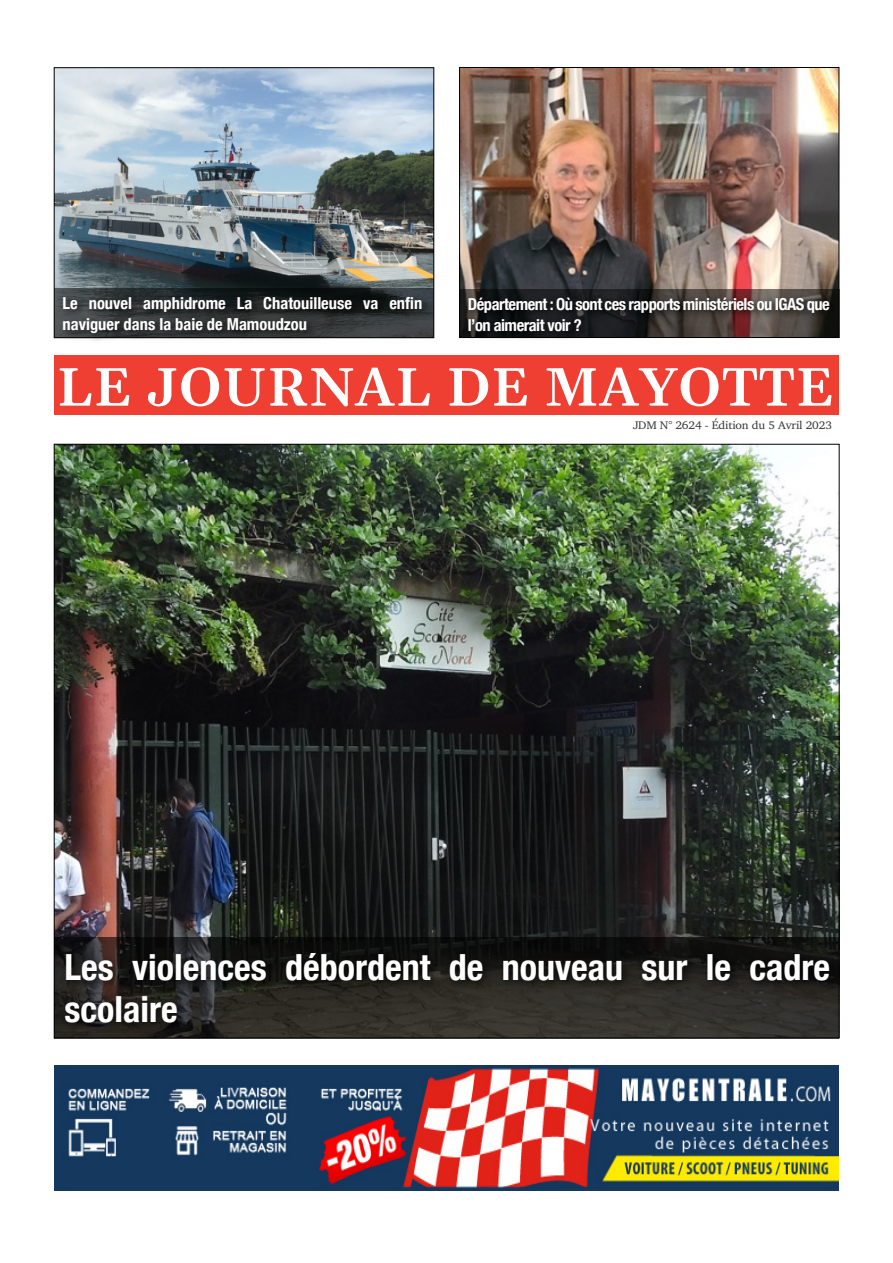
<style>
.page{position:relative;width:893px;height:1263px;background:#fff}
.page>*{position:absolute;margin:0;border:0;box-sizing:border-box;transform-origin:0 0}
.t1{font:600 54px "Gelasio";letter-spacing:.02em;color:#fff}
.t2{font:700 condensed 36px/42px "Helvetica Neue";color:#fff}
.t3{font:700 condensed 16.5px/21px "Helvetica Neue";color:#fff}
.t4{font:700 condensed 16.5px/21px "Helvetica Neue";letter-spacing:-.03em;color:#fff}
.t5{font:11.25px "Charter";letter-spacing:-.01em;color:#333;scale:1.06 1}
</style>
<div class="page">
<img style="left:56px;top:446px;width:781px;height:492px">
<img style="left:461px;top:69px;width:376px;height:220px">
<img style="left:56px;top:69px;width:376px;height:220px">
<div style="left:54px;top:356px;width:785px;height:59px;background:#ef3e32"></div>
<svg style="left:54px;top:938px;width:785px;height:101px"></svg>
<div style="left:60px;top:948px;width:780px;height:85px;background:#000;opacity:.75"></div>
<svg style="left:460px;top:289px;width:379px;height:48px"></svg>
<svg style="left:55px;top:289px;width:379px;height:49px"></svg>
<div style="left:58px;top:292px;width:375px;height:52px;background:#000;opacity:.75"></div>
<div style="left:464px;top:293px;width:377px;height:49px;background:#000;opacity:.75"></div>
<img style="left:54px;top:1065px;width:785px;height:125px">
<p class="t3" style="left:63px;top:293px;width:361px">Le nouvel amphidrome La Chatouilleuse va en昀椀n naviguer dans la baie de Mamoudzou</p>
<p class="t4" style="left:468px;top:293px;width:364px">Département : Où sont ces rapports ministériels ou IGAS que l’on aimerait voir ?</p>
<h1 class="t1" style="left:57px;top:355px;width:778px">LE JOURNAL DE MAYOTTE</h1>
<p class="t5" style="left:633px;top:419px;width:189px">JDM N° 2624 - Édition du 5 Avril 2023</p>
<h2 class="t2" style="left:65px;top:946px;width:767px">Les violences débordent de nouveau sur le cadre scolaire</h2>
</div>
